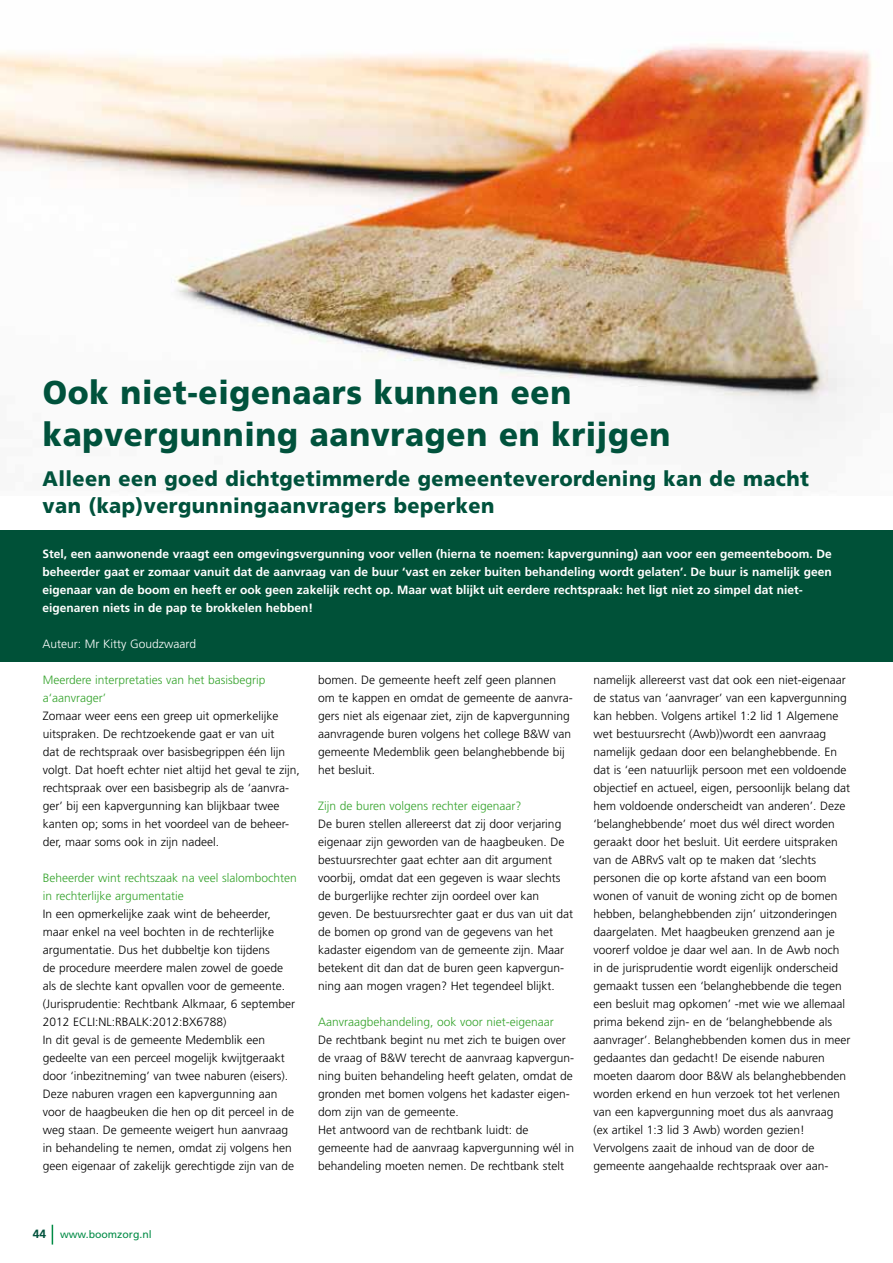
<style>
.page{position:relative;width:893px;height:1263px;background:#fff}
.page>*{position:absolute;margin:0;border:0;box-sizing:border-box;transform-origin:0 0}
.t1{font:900 33px/42px "Frutiger";letter-spacing:.02em;color:#00523c;scale:.95 1}
.t2{font:900 21px/27px "Frutiger";letter-spacing:.02em;color:#00523c;scale:.95 1}
.t3{font:300 12px/18px "Frutiger";color:#000}
.t4{font:700 12px/18px "Frutiger";color:#fff}
.t5{font:300 12px/18px "Frutiger";color:#35a32c}
.t6{font:300 12px "Frutiger";color:#fff}
.t7{font:10.5px "Frutiger";color:#008b45}
.s1{font-weight:700;font-size:12px;color:#00523c}
</style>
<div class="page">
<svg style="left:52px;top:1225px;width:1px;height:19px"></svg>
<img style="left:0;top:44px;width:872px;height:395px">
<div style="left:0;top:530px;width:893px;height:131px;background:#005138"></div>
<hr style="left:892px;top:0;width:1px;height:171px;background:#fecc00">
<h1 class="t1" style="left:43px;top:370px;width:662px">Ook niet-eigenaars kunnen een kapvergunning aanvragen en krijgen</h1>
<h2 class="t2" style="left:43px;top:465px;width:808px">Alleen een goed dichtgetimmerde gemeenteverordening kan de macht van (kap)vergunningaanvragers beperken</h2>
<p class="t4" style="left:43px;top:545px;width:791px">Stel, een aanwonende vraagt een omgevingsvergunning voor vellen (hierna te noemen: kapvergunning) aan voor een gemeenteboom. De beheerder gaat er zomaar vanuit dat de aanvraag van de buur ‘vast en zeker buiten behandeling wordt gelaten’. De buur is namelijk geen eigenaar van de boom en heeft er ook geen zakelijk recht op. Maar wat blijkt uit eerdere rechtspraak: het ligt niet zo simpel dat niet&shy;eigenaren niets in de pap te brokkelen hebben!</p>
<p class="t6" style="left:43px;top:637px;width:155px">Auteur: Mr Kitty Goudzwaard</p>
<p class="t5" style="left:43px;top:671px;width:224px">Meerdere interpretaties van het basisbegrip a‘aanvrager’</p>
<p class="t3" style="left:43px;top:707px;width:259px">Zomaar weer eens een greep uit opmerkelijke uitspraken. De rechtzoekende gaat er van uit<br>dat de rechtspraak over basisbegrippen één lijn volgt. Dat hoeft echter niet altijd het geval te zijn, rechtspraak over een basisbegrip als de ‘aanvra&shy;ger’ bij een kapvergunning kan blijkbaar twee kanten op; soms in het voordeel van de beheer&shy;der, maar soms ook in zijn nadeel.</p>
<p class="t5" style="left:43px;top:869px;width:255px">Beheerder wint rechtszaak na veel slalombochten in rechterlijke argumentatie</p>
<p class="t3" style="left:43px;top:905px;width:254px">In een opmerkelijke zaak wint de beheerder, maar enkel na veel bochten in de rechterlijke argumentatie. Dus het dubbeltje kon tijdens<br>de procedure meerdere malen zowel de goede als de slechte kant opvallen voor de gemeente. (Jurisprudentie: Rechtbank Alkmaar, 6 september 2012 ECLI:NL:RBALK:2012:BX6788)<br>In dit geval is de gemeente Medemblik een gedeelte van een perceel mogelijk kwijtgeraakt door ‘inbezitneming’ van twee naburen (eisers).<br>Deze naburen vragen een kapvergunning aan voor de haagbeuken die hen op dit perceel in de weg staan. De gemeente weigert hun aanvraag in behandeling te nemen, omdat zij volgens hen geen eigenaar of zakelijk gerechtigde zijn van de</p>
<p class="t3" style="left:318px;top:671px;width:256px">bomen. De gemeente heeft zelf geen plannen om te kappen en omdat de gemeente de aanvra&shy;gers niet als eigenaar ziet, zijn de kapvergunning aanvragende buren volgens het college B&amp;W van gemeente Medemblik geen belanghebbende bij het besluit.</p>
<p class="t5" style="left:318px;top:797px;width:205px">Zijn de buren volgens rechter eigenaar?</p>
<p class="t3" style="left:318px;top:815px;width:257px">De buren stellen allereerst dat zij door verjaring eigenaar zijn geworden van de haagbeuken. De bestuursrechter gaat echter aan dit argument voorbij, omdat dat een gegeven is waar slechts de burgerlijke rechter zijn oordeel over kan geven. De bestuursrechter gaat er dus van uit dat de bomen op grond van de gegevens van het kadaster eigendom van de gemeente zijn. Maar betekent dit dan dat de buren geen kapvergun&shy;ning aan mogen vragen? Het tegendeel blijkt.</p>
<p class="t5" style="left:318px;top:1013px;width:237px">Aanvraagbehandeling, ook voor niet-eigenaar</p>
<p class="t3" style="left:318px;top:1031px;width:258px">De rechtbank begint nu met zich te buigen over de vraag of B&amp;W terecht de aanvraag kapvergun&shy;ning buiten behandeling heeft gelaten, omdat de gronden met bomen volgens het kadaster eigen&shy;dom zijn van de gemeente.<br>Het antwoord van de rechtbank luidt: de gemeente had de aanvraag kapvergunning wél in behandeling moeten nemen. De rechtbank stelt</p>
<p class="t3" style="left:593px;top:671px;width:259px">namelijk allereerst vast dat ook een niet-eigenaar de status van ‘aanvrager’ van een kapvergunning kan hebben. Volgens artikel 1:2 lid 1 Algemene wet bestuursrecht (Awb))wordt een aanvraag namelijk gedaan door een belanghebbende. En dat is ‘een natuurlijk persoon met een voldoende objectief en actueel, eigen, persoonlijk belang dat hem voldoende onderscheidt van anderen’. Deze ‘belanghebbende’ moet dus wél direct worden geraakt door het besluit. Uit eerdere uitspraken van de ABRvS valt op te maken dat ‘slechts personen die op korte afstand van een boom wonen of vanuit de woning zicht op de bomen hebben, belanghebbenden zijn’ uitzonderingen daargelaten. Met haagbeuken grenzend aan je voorerf voldoe je daar wel aan. In de Awb noch in de jurisprudentie wordt eigenlijk onderscheid gemaakt tussen een ‘belanghebbende die tegen een besluit mag opkomen’ -met wie we allemaal prima bekend zijn- en de ‘belanghebbende als aanvrager’. Belanghebbenden komen dus in meer gedaantes dan gedacht! De eisende naburen moeten daarom door B&amp;W als belanghebbenden worden erkend en hun verzoek tot het verlenen van een kapvergunning moet dus als aanvraag (ex artikel 1:3 lid 3 Awb) worden gezien!<br>Vervolgens zaait de inhoud van de door de gemeente aangehaalde rechtspraak over aan-</p>
<p class="t7" style="left:33px;top:1228px;width:120px"><span class="s1">44</span> www.boomzorg.nl</p>
</div>
